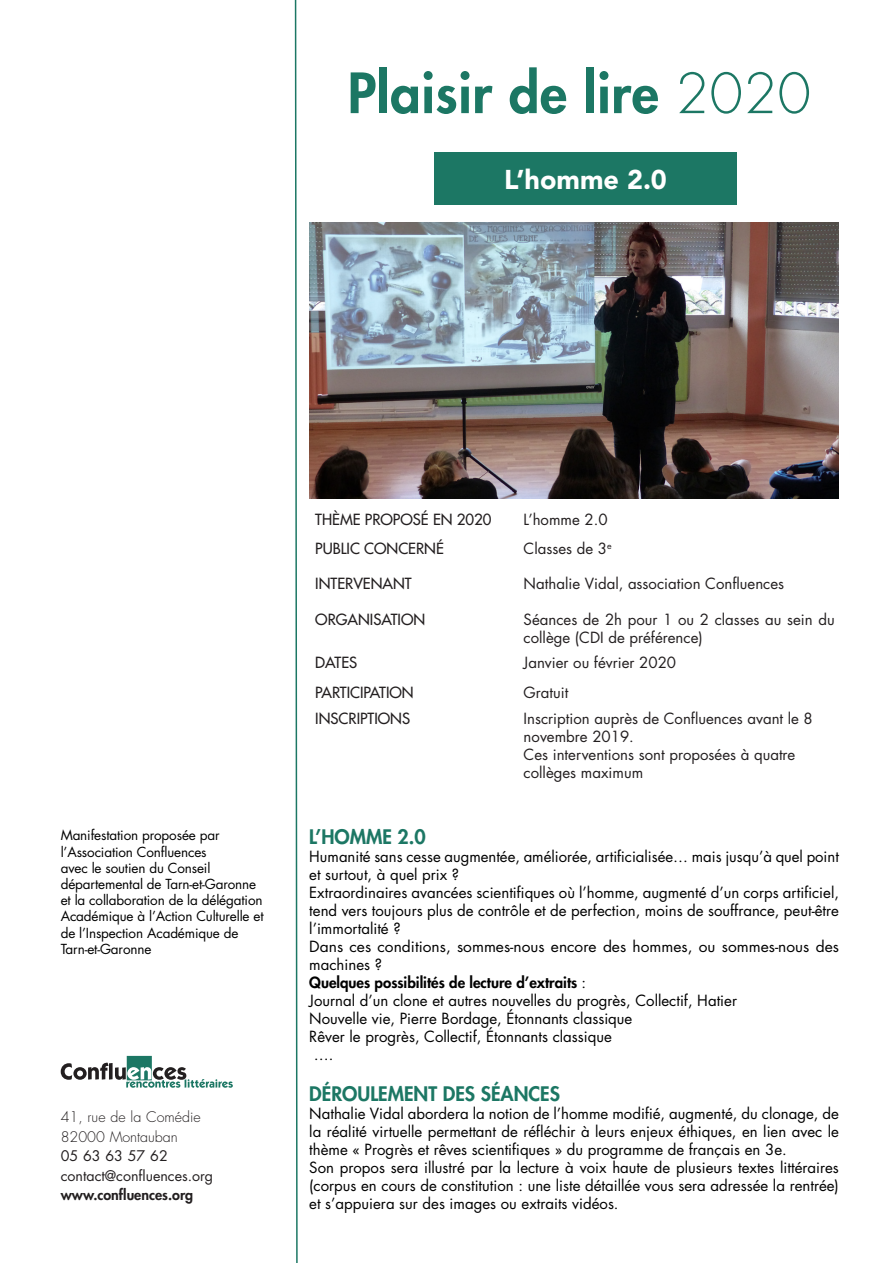
<style>
.page{position:relative;width:893px;height:1263px;background:#fff}
.page>*{position:absolute;margin:0;border:0;box-sizing:border-box;transform-origin:0 0}
.t1{font:800 54px "Futura Std";letter-spacing:.01em;color:#1c7764}
.t2{font:900 27px "Avenir LT Std";color:#fff}
.t3{font:800 19.5px "Futura Std";color:#1c7764}
.t4{font:15px/18px "Futura Std";color:#000;text-align:justify}
.texte_courant{font:15px/18px "Futura Std";color:#231f20}
.texte_courant-2{font:500 15px "Futura Std";color:#231f20}
.t5{font:15px/18px "Futura Std";color:#000;scale:1.04 1}
.t6{font:800 15px "Futura Std";color:#000}
.titres_spectacles{font:14.25px "Futura Std";color:#231f20}
.titres_spectacles-2{font:300 14.25px "Futura Std";color:#231f20}
.titres_spectacles-3{font:800 14.25px "Futura Std";color:#231f20}
.texte_courant-3{font:13.5px/16.2px "Futura Std";letter-spacing:-.01em;color:#000}
.s1{font-weight:300}
.s2{font-weight:400}
</style>
<div class="page">
<div style="left:434px;top:152px;width:303px;height:53px;background:#1c7764"></div>
<svg style="left:61px;top:1056px;width:172px;height:32px"></svg>
<svg style="left:294px;top:0;width:4px;height:1263px"></svg>
<img style="left:309px;top:223px;width:530px;height:275px">
<p class="t1" style="left:348px;top:59px;width:465px">Plaisir de lire <span class="s1">2020</span></p>
<p class="t2" style="left:504px;top:163px;width:164px">L’homme 2.0</p>
<p class="texte_courant-3" style="left:61px;top:827px;width:160px">Manifestation proposée par l’Association Confluences</p>
<p class="texte_courant-3" style="left:61px;top:860px;width:204px">avec le soutien du Conseil départemental de Tarn-et-Garonne et la collaboration de la délégation<br>Académique à l’Action Culturelle et de l’Inspection Académique de<br>Tarn-et-Garonne</p>
<p class="titres_spectacles-2" style="left:61px;top:1108px;width:142px">41, rue de la Comédie</p>
<p class="titres_spectacles-2" style="left:61px;top:1128px;width:119px">82000 Montauban</p>
<p class="titres_spectacles" style="left:61px;top:1147px;width:109px">05 63 63 57 62</p>
<p class="titres_spectacles" style="left:61px;top:1166px;width:154px">contact@confluences.org</p>
<p class="titres_spectacles-3" style="left:61px;top:1186px;width:134px">www.confluences.org</p>
<p class="texte_courant-2" style="left:315px;top:510px;width:178px">THÈME PROPOSÉ EN 2020</p>
<p class="texte_courant" style="left:524px;top:511px;width:85px">L’homme 2.0</p>
<p class="texte_courant-2" style="left:315px;top:539px;width:130px">PUBLIC CONCERNÉ</p>
<p class="texte_courant" style="left:524px;top:539px;width:90px">Classes de 3<sup>e</sup></p>
<p class="texte_courant-2" style="left:315px;top:574px;width:98px">INTERVENANT</p>
<p class="texte_courant" style="left:524px;top:575px;width:262px">Nathalie Vidal, association Confluences</p>
<p class="texte_courant-2" style="left:315px;top:610px;width:111px">ORGANISATION</p>
<p class="texte_courant" style="left:524px;top:611px;width:313px">Séances de 2h pour 1 ou 2 classes au sein du collège (CDI de préférence)</p>
<p class="texte_courant-2" style="left:315px;top:653px;width:44px">DATES</p>
<p class="texte_courant" style="left:524px;top:653px;width:154px">Janvier ou février 2020</p>
<p class="texte_courant-2" style="left:315px;top:683px;width:100px">PARTICIPATION</p>
<p class="texte_courant" style="left:524px;top:684px;width:46px">Gratuit</p>
<p class="texte_courant-2" style="left:315px;top:709px;width:96px">INSCRIPTIONS</p>
<p class="texte_courant" style="left:524px;top:710px;width:291px">Inscription auprès de Confluences avant le 8 novembre 2019.<br>Ces interventions sont proposées à quatre collèges maximum</p>
<p class="t3" style="left:309px;top:824px;width:118px">L’HOMME 2.0</p>
<p class="t4" style="left:309px;top:847px;width:531px">Humanité sans cesse augmentée, améliorée, artificialisée… mais jusqu’à quel point et surtout, à quel prix ?</p>
<p class="t4" style="left:309px;top:883px;width:531px">Extraordinaires avancées scientifiques où l’homme, augmenté d’un corps artificiel, tend vers toujours plus de contrôle et de perfection, moins de souffrance, peut-être l’immortalité ?</p>
<p class="t5" style="left:309px;top:937px;width:511px">Dans ces conditions, sommes-nous encore des hommes, ou sommes-nous des machines ?</p>
<p class="t6" style="left:309px;top:972px;width:278px">Quelques possibilités de lecture d’extraits <span class="s2">:</span></p>
<p class="t4" style="left:309px;top:991px;width:429px">Journal d’un clone et autres nouvelles du progrès, Collectif, Hatier</p>
<p class="t4" style="left:309px;top:1009px;width:325px">Nouvelle vie, Pierre Bordage, Étonnants classique</p>
<p class="t4" style="left:309px;top:1027px;width:304px">Rêver le progrès, Collectif, Étonnants classique</p>
<p class="t4" style="left:314px;top:1045px;width:21px">….</p>
<p class="t3" style="left:309px;top:1081px;width:252px">DÉROULEMENT DES SÉANCES</p>
<p class="t4" style="left:309px;top:1104px;width:531px">Nathalie Vidal abordera la notion de l’homme modifié, augmenté, du clonage, de la réalité virtuelle permettant de réfléchir à leurs enjeux éthiques, en lien avec le thème « Progrès et rêves scientifiques » du programme de français en 3e.</p>
<p class="t4" style="left:309px;top:1158px;width:531px">Son propos sera illustré par la lecture à voix haute de plusieurs textes littéraires (corpus en cours de constitution : une liste détaillée vous sera adressée la rentrée) et s’appuiera sur des images ou extraits vidéos.</p>
</div>
